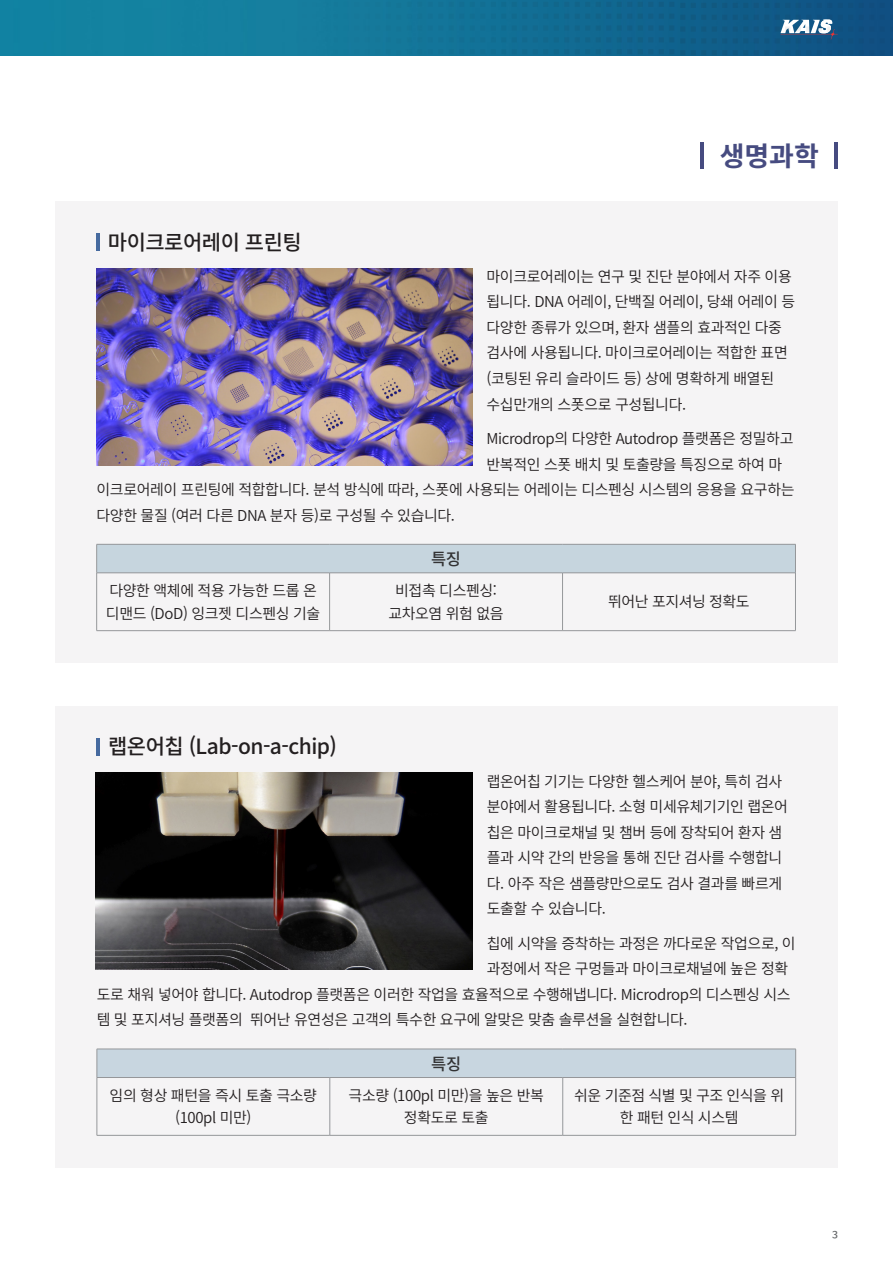
<style>
.page{position:relative;width:893px;height:1263px;background:#fff}
.page>*{position:absolute;margin:0;border:0;box-sizing:border-box;transform-origin:0 0}
.t1{font:700 27px "Noto Sans CJ Kkr";color:#2f3570}
.t2{font:500 21px "Noto Sans CJ Kkr";letter-spacing:-.025em;color:#231f20}
.t3{font:500 16.5px "Noto Sans CJ Kkr";color:#333334}
.t4{font:600 15px/25.5px "Noto Sans CJ Kkr";letter-spacing:-.025em;color:#231f20}
.t5{font:700 9.75px "Nanum Barun Gothic";color:#67696b}
</style>
<div class="page">
<img style="left:1px;top:0;width:879px;height:55px">
<hr style="left:0;top:0;width:1px;height:55px;background:#2f3570">
<svg style="left:880px;top:0;width:13px;height:55px"></svg>
<svg style="left:859px;top:0;width:15px;height:55px"></svg>
<svg style="left:775px;top:0;width:78px;height:55px;background:#2a658f"></svg>
<svg style="left:754px;top:0;width:15px;height:55px"></svg>
<svg style="left:733px;top:0;width:15px;height:55px"></svg>
<svg style="left:712px;top:0;width:15px;height:55px"></svg>
<svg style="left:691px;top:0;width:15px;height:55px"></svg>
<svg style="left:680px;top:0;width:5px;height:55px"></svg>
<svg style="left:281px;top:0;width:15px;height:55px"></svg>
<svg style="left:302px;top:0;width:15px;height:54px"></svg>
<svg style="left:323px;top:0;width:15px;height:54px"></svg>
<svg style="left:344px;top:0;width:15px;height:54px"></svg>
<svg style="left:365px;top:0;width:15px;height:54px"></svg>
<svg style="left:386px;top:0;width:15px;height:55px"></svg>
<svg style="left:407px;top:0;width:15px;height:54px"></svg>
<svg style="left:428px;top:0;width:15px;height:54px"></svg>
<svg style="left:449px;top:0;width:15px;height:54px"></svg>
<svg style="left:470px;top:0;width:15px;height:54px"></svg>
<svg style="left:491px;top:0;width:15px;height:54px"></svg>
<svg style="left:512px;top:0;width:15px;height:54px"></svg>
<svg style="left:533px;top:0;width:15px;height:54px"></svg>
<svg style="left:554px;top:0;width:15px;height:54px"></svg>
<svg style="left:575px;top:0;width:15px;height:54px"></svg>
<svg style="left:596px;top:0;width:15px;height:54px"></svg>
<svg style="left:617px;top:0;width:15px;height:54px"></svg>
<svg style="left:638px;top:0;width:15px;height:54px"></svg>
<svg style="left:659px;top:0;width:15px;height:54px"></svg>
<hr style="left:834px;top:143px;width:3px;height:26px;background:#2f3570">
<hr style="left:700px;top:143px;width:4px;height:26px;background:#464b80">
<div style="left:55px;top:201px;width:782px;height:462px;background:#f5f4f5"></div>
<div style="left:55px;top:706px;width:783px;height:462px;background:#f5f4f5"></div>
<hr style="left:97px;top:233px;width:3px;height:18px;background:#466a9f">
<hr style="left:97px;top:738px;width:3px;height:17px;background:#466a9f">
<img style="left:97px;top:269px;width:376px;height:197px">
<div style="left:97px;top:544px;width:698px;height:29px;background:#c6d5de"></div>
<hr style="left:97px;top:544px;width:233px;height:1px;background:#95979a">
<svg style="left:96px;top:544px;width:1px;height:29px"></svg>
<hr style="left:330px;top:544px;width:232px;height:1px;background:#95979a">
<hr style="left:562px;top:544px;width:234px;height:1px;background:#95979a">
<svg style="left:795px;top:544px;width:1px;height:29px"></svg>
<hr style="left:97px;top:573px;width:233px;height:1px;background:#95979a">
<hr style="left:96px;top:573px;width:1px;height:57px;background:#95979a">
<hr style="left:330px;top:573px;width:232px;height:1px;background:#95979a">
<hr style="left:329px;top:573px;width:1px;height:57px;background:#95979a">
<hr style="left:562px;top:573px;width:234px;height:1px;background:#95979a">
<hr style="left:562px;top:573px;width:1px;height:57px;background:#95979a">
<hr style="left:795px;top:573px;width:1px;height:57px;background:#95979a">
<hr style="left:97px;top:630px;width:233px;height:1px;background:#95979a">
<hr style="left:330px;top:630px;width:232px;height:1px;background:#95979a">
<hr style="left:562px;top:630px;width:234px;height:1px;background:#95979a">
<div style="left:97px;top:1049px;width:699px;height:28px;background:#c8d6e0"></div>
<hr style="left:97px;top:1049px;width:233px;height:1px;background:#95979a">
<svg style="left:97px;top:1049px;width:1px;height:28px"></svg>
<hr style="left:330px;top:1049px;width:233px;height:1px;background:#95979a">
<hr style="left:563px;top:1049px;width:233px;height:1px;background:#95979a">
<svg style="left:795px;top:1049px;width:1px;height:28px"></svg>
<hr style="left:97px;top:1077px;width:233px;height:1px;background:#95979a">
<hr style="left:97px;top:1078px;width:1px;height:57px;background:#95979a">
<hr style="left:330px;top:1077px;width:233px;height:1px;background:#95979a">
<hr style="left:330px;top:1078px;width:1px;height:57px;background:#95979a">
<hr style="left:563px;top:1077px;width:233px;height:1px;background:#95979a">
<hr style="left:562px;top:1078px;width:1px;height:57px;background:#95979a">
<hr style="left:795px;top:1078px;width:1px;height:57px;background:#95979a">
<hr style="left:97px;top:1135px;width:233px;height:1px;background:#95979a">
<hr style="left:330px;top:1135px;width:233px;height:1px;background:#95979a">
<hr style="left:563px;top:1135px;width:233px;height:1px;background:#95979a">
<img style="left:96px;top:772px;width:376px;height:197px">
<p class="t2" style="left:108px;top:230px;width:195px">마이크로어레이 프린팅</p>
<h1 class="t1" style="left:719px;top:141px;width:101px">생명과학</h1>
<p class="t4" style="left:487px;top:264px;width:310px">마이크로어레이는 연구 및 진단 분야에서 자주 이용 됩니다. DNA 어레이, 단백질 어레이, 당쇄 어레이 등 다양한 종류가 있으며, 환자 샘플의 효과적인 다중 검사에 사용됩니다. 마이크로어레이는 적합한 표면 (코팅된 유리 슬라이드 등) 상에 명확하게 배열된</p>
<p class="t4" style="left:487px;top:392px;width:201px">수십만개의 스폿으로 구성됩니다.</p>
<p class="t4" style="left:487px;top:426px;width:308px">Microdrop의 다양한 Autodrop 플랫폼은 정밀하고</p>
<p class="t4" style="left:487px;top:452px;width:297px">반복적인 스폿 배치 및 토출량을 특징으로 하여 마</p>
<p class="t4" style="left:97px;top:477px;width:700px">이크로어레이 프린팅에 적합합니다. 분석 방식에 따라, 스폿에 사용되는 어레이는 디스펜싱 시스템의 응용을 요구하는</p>
<p class="t4" style="left:97px;top:503px;width:360px">다양한 물질 (여러 다른 DNA 분자 등)로 구성될 수 있습니다.</p>
<p class="t3" style="left:431px;top:549px;width:31px">특징</p>
<p class="t4" style="left:106px;top:580px;width:216px;line-height:22.5px">다양한 액체에 적용 가능한 드롭 온 디맨드 (DoD) 잉크젯 디스펜싱 기술</p>
<p class="t4" style="left:395px;top:578px;width:103px">비접촉 디스펜싱:</p>
<p class="t4" style="left:388px;top:601px;width:117px">교차오염 위험 없음</p>
<p class="t4" style="left:608px;top:589px;width:143px">뛰어난 포지셔닝 정확도</p>
<p class="t2" style="left:108px;top:735px;width:230px">랩온어칩 (Lab-on-a-chip)</p>
<p class="t4" style="left:487px;top:769px;width:303px">랩온어칩 기기는 다양한 헬스케어 분야, 특히 검사 분야에서 활용됩니다. 소형 미세유체기기인 랩온어 칩은 마이크로채널 및 챔버 등에 장착되어 환자 샘 플과 시약 간의 반응을 통해 진단 검사를 수행합니 다. 아주 작은 샘플량만으로도 검사 결과를 빠르게 도출할 수 있습니다.</p>
<p class="t4" style="left:487px;top:931px;width:310px">칩에 시약을 증착하는 과정은 까다로운 작업으로, 이</p>
<p class="t4" style="left:487px;top:956px;width:303px">과정에서 작은 구멍들과 마이크로채널에 높은 정확</p>
<p class="t4" style="left:97px;top:982px;width:695px">도로 채워 넣어야 합니다. Autodrop 플랫폼은 이러한 작업을 효율적으로 수행해냅니다. Microdrop의 디스펜싱 시스</p>
<p class="t4" style="left:97px;top:1007px;width:592px">템 및 포지셔닝 플랫폼의 뛰어난 유연성은 고객의 특수한 요구에 알맞은 맞춤 솔루션을 실현합니다.</p>
<p class="t3" style="left:431px;top:1054px;width:31px">특징</p>
<p class="t4" style="left:110px;top:1084px;width:209px;line-height:22.5px;text-align:center">임의 형상 패턴을 즉시 토출 극소량 (100pl 미만)</p>
<p class="t4" style="left:349px;top:1083px;width:197px">극소량 (100pl 미만)을 높은 반복</p>
<p class="t4" style="left:404px;top:1105px;width:86px">정확도로 토출</p>
<p class="t4" style="left:574px;top:1084px;width:211px;line-height:22.5px;text-align:center">쉬운 기준점 식별 및 구조 인식을 위 한 패턴 인식 시스템</p>
<p class="t5" style="left:832px;top:1230px;width:7px">3</p>
</div>
